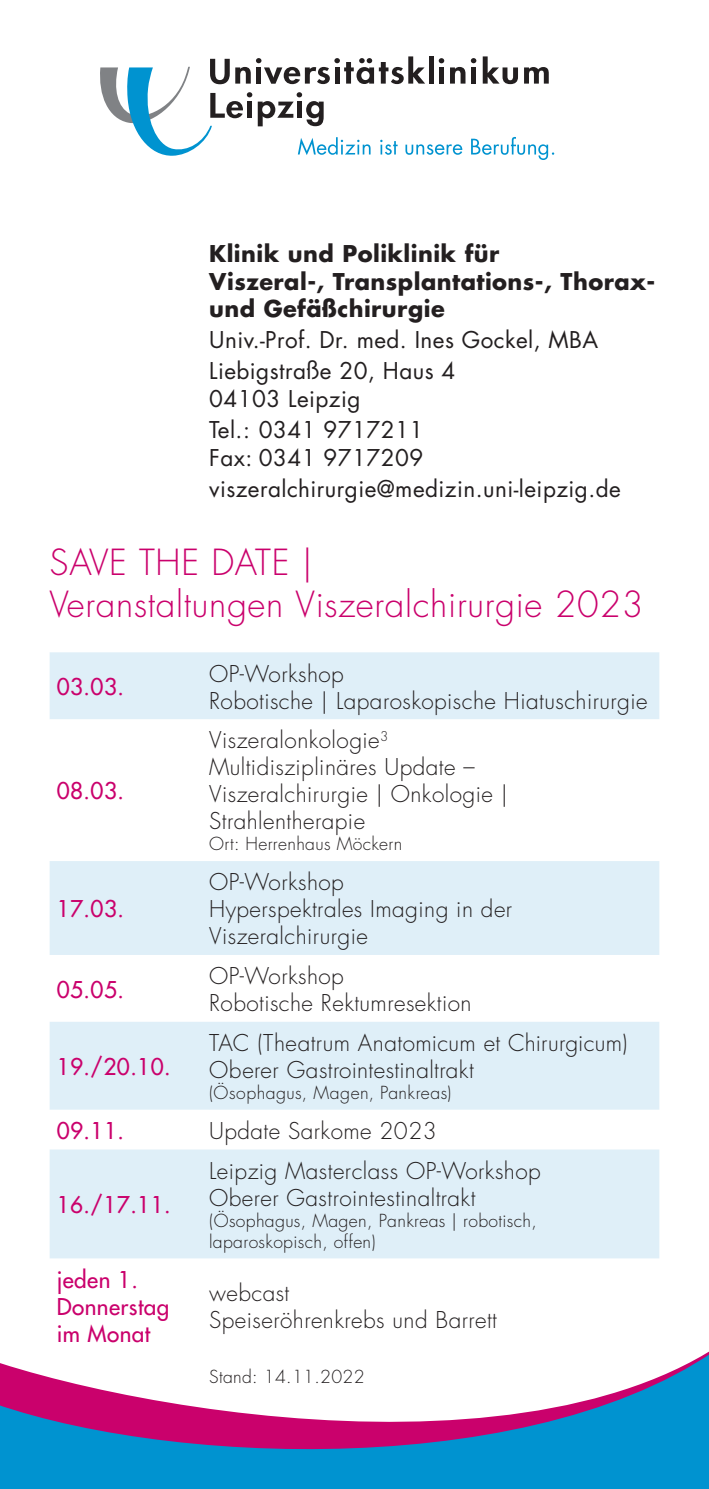
<style>
.page{position:relative;width:709px;height:1489px;background:#fff}
.page>*{position:absolute;margin:0;border:0;box-sizing:border-box;transform-origin:0 0}
.t1{font:300 35px/42px "Futura Std";letter-spacing:.02em;color:#ca016c}
.t2{font:300 22.5px/27px "Futura Std";letter-spacing:.02em;color:#231f20}
.t3{font:22.5px/31px "Futura Std";letter-spacing:.02em;color:#231f20}
.t4{font:700 22.5px/27.5px "Futura Std";letter-spacing:.02em;color:#231f20}
.t5{font:500 22.5px/27px "Futura Std";letter-spacing:.02em;color:#ca016c}
.t6{font:300 17.5px/21px "Futura Std";letter-spacing:.02em;color:#231f20}
</style>
<div class="page">
<svg style="left:50px;top:652px;width:609px;height:606px;fill:#dfeff8"></svg>
<svg style="left:524px;top:67px;width:25px;height:17px"></svg>
<svg style="left:483px;top:56px;width:35px;height:28px"></svg>
<div style="left:471px;top:67px;width:5px;height:17px;background:#231f20"></div>
<svg style="left:471px;top:58px;width:5px;height:5px"></svg>
<svg style="left:100px;top:56px;width:365px;height:100px"></svg>
<svg style="left:471px;top:137px;width:83px;height:23px"></svg>
<svg style="left:0;top:1351px;width:709px;height:137px"></svg>
<p class="t4" style="left:209px;top:240px;width:448px">Klinik und Poliklinik für<br>Viszeral-, Transplantations-, Thorax&shy;und Gefäßchirurgie</p>
<p class="t3" style="left:209px;top:325px;width:390px">Univ.-Prof. Dr. med. Ines Gockel, MBA<br>Liebigstraße 20, Haus 4</p>
<p class="t3" style="left:209px;top:383px;width:215px">04103 Leipzig<br>Tel.: 0341 9717211</p>
<p class="t3" style="left:209px;top:442px;width:413px">Fax: 0341 9717209 viszeralchirurgie@medizin.uni-leipzig.de</p>
<h1 class="t1" style="left:50px;top:542px;width:595px">SAVE THE DATE |<br>Veranstaltungen Viszeralchirurgie 2023</h1>
<p class="t5" style="left:57px;top:673px;width:69px">03.03.</p>
<p class="t5" style="left:57px;top:777px;width:69px">08.03.</p>
<p class="t5" style="left:57px;top:895px;width:69px">17.03.</p>
<p class="t5" style="left:57px;top:975px;width:69px">05.05.</p>
<p class="t5" style="left:57px;top:1053px;width:115px">19./20.10.</p>
<p class="t2" style="left:209px;top:660px;width:440px">OP-Workshop<br>Robotische | Laparoskopische Hiatuschirurgie</p>
<p class="t2" style="left:209px;top:727px;width:300px">Viszeralonkologie<sup>3<br></sup>Multidisziplinäres Update –<br>Viszeralchirurgie | Onkologie |<br>Strahlentherapie</p>
<p class="t6" style="left:209px;top:834px;width:195px">Ort: Herrenhaus Möckern</p>
<p class="t2" style="left:209px;top:869px;width:304px">OP-Workshop<br>Hyperspektrales Imaging in der<br>Viszeralchirurgie</p>
<p class="t2" style="left:209px;top:963px;width:264px">OP-Workshop<br>Robotische Rektumresektion</p>
<p class="t2" style="left:209px;top:1029px;width:420px">TAC (Theatrum Anatomicum et Chirurgicum)<br>Oberer Gastrointestinaltrakt</p>
<p class="t6" style="left:209px;top:1082px;width:244px">(Ösophagus, Magen, Pankreas)</p>
<p class="t5" style="left:57px;top:1117px;width:69px">09.11.</p>
<p class="t2" style="left:209px;top:1117px;width:229px">Update Sarkome 2023</p>
<p class="t5" style="left:57px;top:1191px;width:115px">16./17.11.</p>
<p class="t5" style="left:57px;top:1265px;width:114px">jeden 1.<br>Donnerstag im Monat</p>
<p class="t2" style="left:209px;top:1157px;width:333px">Leipzig Masterclass OP-Workshop<br>Oberer Gastrointestinaltrakt</p>
<p class="t6" style="left:209px;top:1210px;width:329px">(Ösophagus, Magen, Pankreas | robotisch, laparoskopisch, offen)</p>
<p class="t2" style="left:209px;top:1279px;width:289px">webcast<br>Speiseröhrenkrebs und Barrett</p>
<p class="t6" style="left:209px;top:1366px;width:157px">Stand: 14.11.2022</p>
</div>
